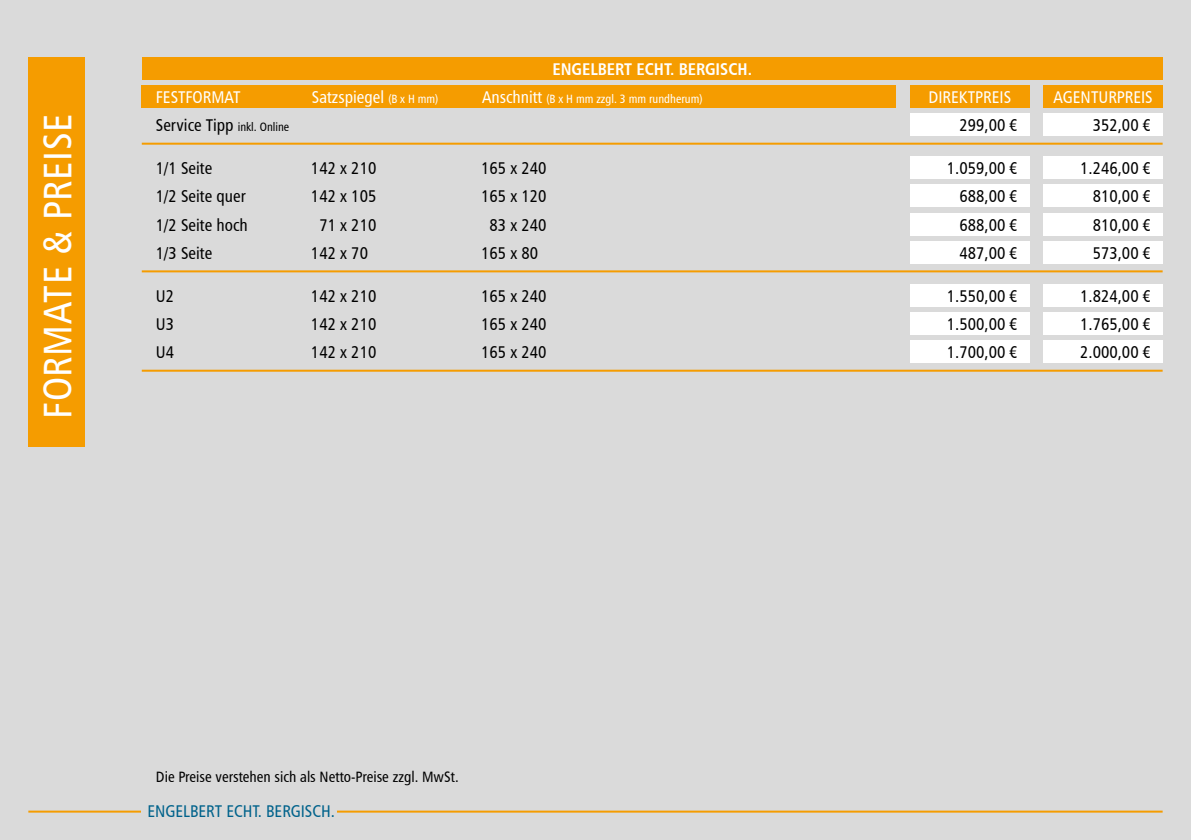
<style>
.page{position:relative;width:1191px;height:840px;background:#fff}
.page>*{position:absolute;margin:0;border:0;box-sizing:border-box;transform-origin:0 0}
.t1{font:40px "Humanist 777 BT Roman Condensed B";letter-spacing:.02em;color:#fff}
.t2{font:17px "Humanist 777 BT Roman Condensed B";color:#000}
.t3{font:17px "Humanist 777 BT Roman Condensed B";color:#fff}
.t4{font:17px "Humanist 777 BT Roman Condensed B";color:#00628b}
.t5{font:17px "Humanist 777 BT Bold Condensed B";color:#fff}
.t6{font:15px "Humanist 777 BT Roman Condensed B";color:#000}
.t7{font:12px "Humanist 777 BT Roman Condensed B";color:#fff}
.s1{font-size:12px}
.s2{font-size:17px}
</style>
<div class="page">
<div style="left:0;top:0;width:1191px;height:839px;background:#dadada"></div>
<hr style="left:28px;top:810px;width:1134px;height:2px;background:#f59c00">
<div style="left:142px;top:808px;width:195px;height:12px;background:#dadada"></div>
<div style="left:142px;top:57px;width:1020px;height:22px;background:#f59c00"></div>
<div style="left:28px;top:57px;width:57px;height:389px;background:#f59c00"></div>
<div style="left:142px;top:85px;width:754px;height:23px;background:#f59c00"></div>
<div style="left:1043px;top:85px;width:119px;height:23px;background:#f59c00"></div>
<div style="left:910px;top:85px;width:119px;height:23px;background:#f59c00"></div>
<div style="left:1043px;top:113px;width:119px;height:23px;background:#fff"></div>
<hr style="left:142px;top:143px;width:1020px;height:2px;background:#f59c00">
<div style="left:910px;top:113px;width:119px;height:23px;background:#fff"></div>
<div style="left:1043px;top:156px;width:119px;height:23px;background:#fff"></div>
<div style="left:910px;top:156px;width:119px;height:23px;background:#fff"></div>
<div style="left:1043px;top:184px;width:119px;height:23px;background:#fff"></div>
<div style="left:910px;top:184px;width:119px;height:23px;background:#fff"></div>
<div style="left:1043px;top:213px;width:119px;height:22px;background:#fff"></div>
<div style="left:910px;top:213px;width:119px;height:22px;background:#fff"></div>
<div style="left:1043px;top:241px;width:119px;height:23px;background:#fff"></div>
<hr style="left:142px;top:270px;width:1020px;height:2px;background:#f59c00">
<div style="left:910px;top:241px;width:119px;height:23px;background:#fff"></div>
<div style="left:1043px;top:283px;width:119px;height:23px;background:#fff"></div>
<div style="left:910px;top:283px;width:119px;height:23px;background:#fff"></div>
<div style="left:1043px;top:312px;width:119px;height:22px;background:#fff"></div>
<div style="left:910px;top:312px;width:119px;height:22px;background:#fff"></div>
<div style="left:1043px;top:340px;width:119px;height:23px;background:#fff"></div>
<hr style="left:142px;top:369px;width:1020px;height:2px;background:#f59c00">
<div style="left:910px;top:340px;width:119px;height:23px;background:#fff"></div>
<h1 class="t1" style="left:33px;top:418px;width:306px;rotate:-90deg">FORMATE &amp; PREISE</h1>
<p class="t5" style="left:552px;top:58px;width:201px">ENGELBERT ECHT. BERGISCH.</p>
<p class="t3" style="left:156px;top:86px;width:86px">FESTFORMAT</p>
<p class="t3" style="left:312px;top:86px;width:128px">Satzspiegel <span class="s1">(B x H mm)</span></p>
<p class="t7" style="left:482px;top:91px;width:222px"><span class="s2">Anschnitt</span> (B x H mm zzgl. 3 mm rundherum)</p>
<p class="t3" style="left:928px;top:86px;width:84px">DIREKTPREIS</p>
<p class="t3" style="left:1053px;top:86px;width:101px">AGENTURPREIS</p>
<p class="t2" style="left:156px;top:115px;width:135px">Service Tipp <span class="s1">inkl. Online</span></p>
<p class="t2" style="left:959px;top:115px;width:60px">299,00 €</p>
<p class="t2" style="left:1092px;top:115px;width:60px">352,00 €</p>
<p class="t2" style="left:156px;top:157px;width:58px">1/1 Seite</p>
<p class="t2" style="left:311px;top:157px;width:67px">142 x 210</p>
<p class="t2" style="left:481px;top:157px;width:67px">165 x 240</p>
<p class="t2" style="left:947px;top:157px;width:73px">1.059,00 €</p>
<p class="t2" style="left:1080px;top:157px;width:73px">1.246,00 €</p>
<p class="t2" style="left:156px;top:186px;width:91px">1/2 Seite quer</p>
<p class="t2" style="left:311px;top:186px;width:67px">142 x 105</p>
<p class="t2" style="left:481px;top:186px;width:67px">165 x 120</p>
<p class="t2" style="left:959px;top:186px;width:60px">688,00 €</p>
<p class="t2" style="left:1092px;top:186px;width:60px">810,00 €</p>
<p class="t2" style="left:156px;top:214px;width:93px">1/2 Seite hoch</p>
<p class="t2" style="left:319px;top:214px;width:59px">71 x 210</p>
<p class="t2" style="left:489px;top:214px;width:59px">83 x 240</p>
<p class="t2" style="left:959px;top:214px;width:60px">688,00 €</p>
<p class="t2" style="left:1092px;top:214px;width:60px">810,00 €</p>
<p class="t2" style="left:156px;top:242px;width:58px">1/3 Seite</p>
<p class="t2" style="left:311px;top:242px;width:59px">142 x 70</p>
<p class="t2" style="left:481px;top:242px;width:59px">165 x 80</p>
<p class="t2" style="left:959px;top:242px;width:60px">487,00 €</p>
<p class="t2" style="left:1092px;top:242px;width:60px">573,00 €</p>
<p class="t2" style="left:156px;top:285px;width:20px">U2</p>
<p class="t2" style="left:311px;top:285px;width:67px">142 x 210</p>
<p class="t2" style="left:481px;top:285px;width:67px">165 x 240</p>
<p class="t2" style="left:947px;top:285px;width:73px">1.550,00 €</p>
<p class="t2" style="left:1080px;top:285px;width:73px">1.824,00 €</p>
<p class="t2" style="left:156px;top:313px;width:20px">U3</p>
<p class="t2" style="left:311px;top:313px;width:67px">142 x 210</p>
<p class="t2" style="left:481px;top:313px;width:67px">165 x 240</p>
<p class="t2" style="left:947px;top:313px;width:73px">1.500,00 €</p>
<p class="t2" style="left:1080px;top:313px;width:73px">1.765,00 €</p>
<p class="t2" style="left:156px;top:341px;width:20px">U4</p>
<p class="t2" style="left:311px;top:341px;width:67px">142 x 210</p>
<p class="t2" style="left:481px;top:341px;width:67px">165 x 240</p>
<p class="t2" style="left:947px;top:341px;width:73px">1.700,00 €</p>
<p class="t2" style="left:1080px;top:341px;width:73px">2.000,00 €</p>
<p class="t6" style="left:156px;top:767px;width:304px">Die Preise verstehen sich als Netto-Preise zzgl. MwSt.</p>
<p class="t4" style="left:147px;top:800px;width:189px">ENGELBERT ECHT. BERGISCH.</p>
</div>
